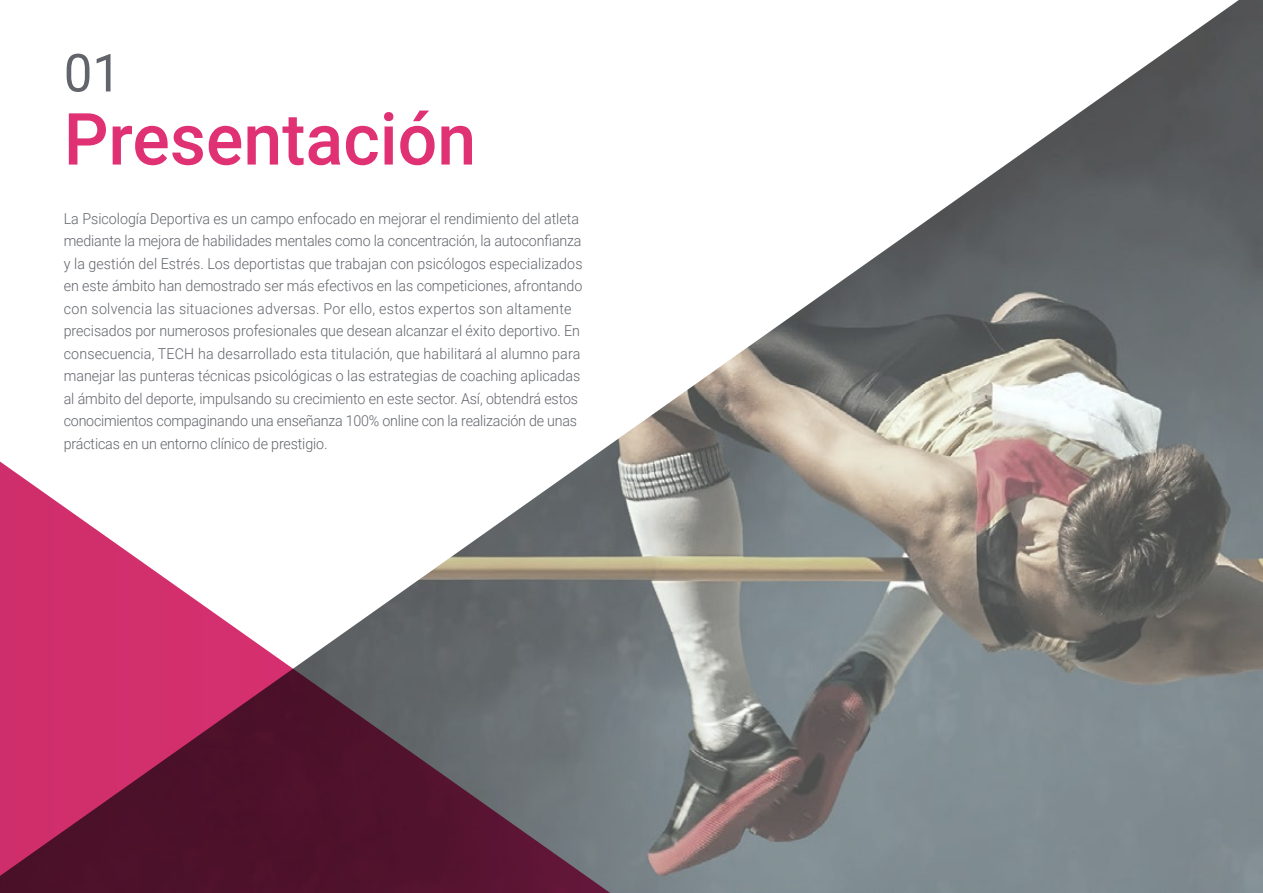
<style>
.page{position:relative;width:1263px;height:893px;background:#fff}
.page>*{position:absolute;margin:0;border:0;box-sizing:border-box;transform-origin:0 0}
.t1{font:500 72px "Roboto";color:#df3174}
.t2{font:52.5px "Roboto";color:#61646a}
.t3{font:300 15px/22.5px "Roboto";color:#61646a;scale:.95 1}
</style>
<div class="page">
<img style="left:608px;top:0;width:655px;height:893px">
<svg style="left:0;top:446px;width:640px;height:447px"></svg>
<h2 class="t2" style="left:64px;top:36px;width:59px">01</h2>
<h1 class="t1" style="left:64px;top:89px;width:414px">Presentación</h1>
<p class="t3" style="left:64px;top:207px;width:548px">La Psicología Deportiva es un campo enfocado en mejorar el rendimiento del atleta mediante la mejora de habilidades mentales como la concentración, la autoconfianza y la gestión del Estrés. Los deportistas que trabajan con psicólogos especializados en este ámbito han demostrado ser más efectivos en las competiciones, afrontando con solvencia las situaciones adversas. Por ello, estos expertos son altamente precisados por numerosos profesionales que desean alcanzar el éxito deportivo. En consecuencia, TECH ha desarrollado esta titulación, que habilitará al alumno para manejar las punteras técnicas psicológicas o las estrategias de coaching aplicadas al ámbito del deporte, impulsando su crecimiento en este sector. Así, obtendrá estos conocimientos compaginando una enseñanza 100% online con la realización de unas prácticas en un entorno clínico de prestigio.</p>
</div>
